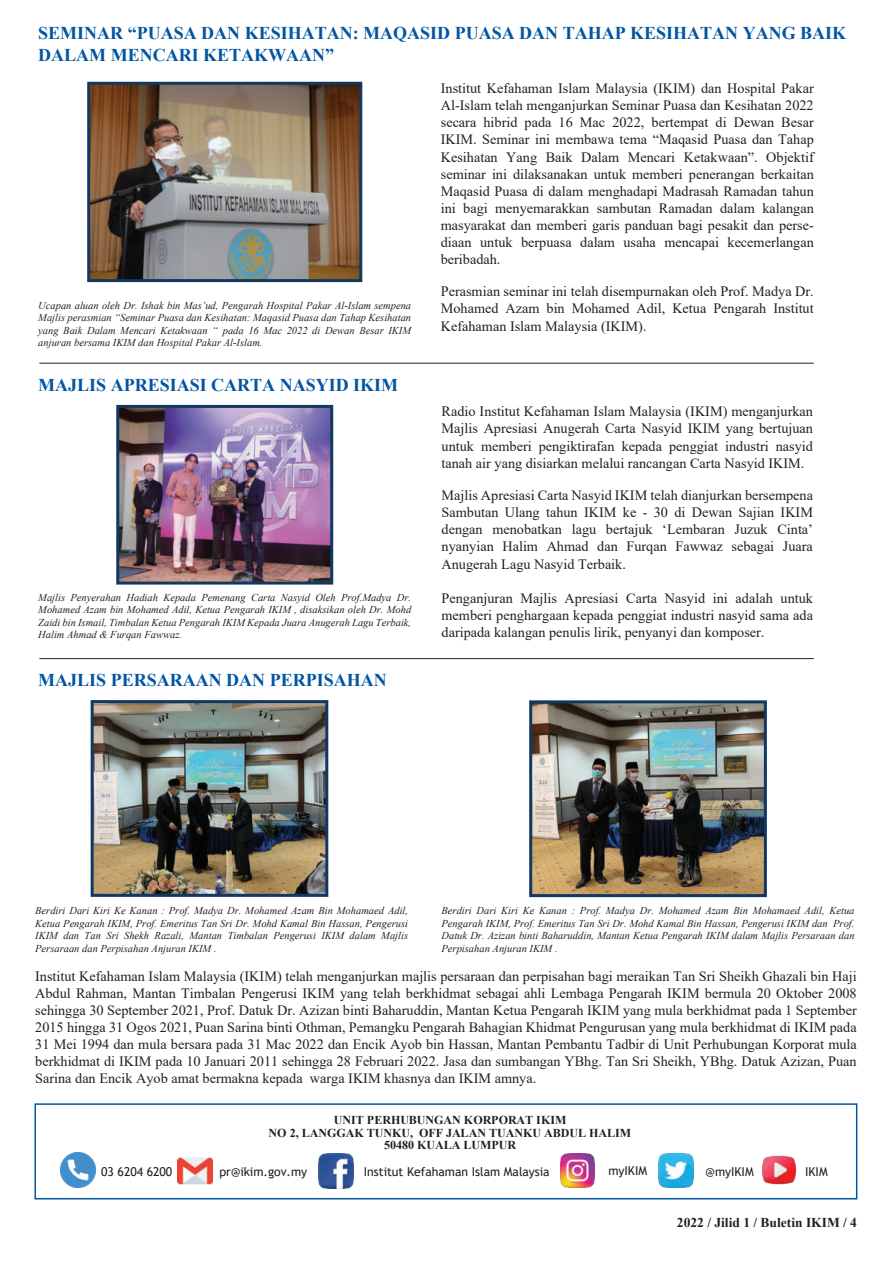
<style>
.page{position:relative;width:893px;height:1263px;background:#fff}
.page>*{position:absolute;margin:0;border:0;box-sizing:border-box;transform-origin:0 0}
.t1{font:700 18px/21.6px "Times New Roman";color:#0155a2}
.t2{font:14.25px/17.1px "Times New Roman";color:#231f20;text-align:justify}
.t3{font:700 13.5px "Times New Roman";color:#231f20}
.t4{font:12.3px "Trebuchet MS";color:#231f20}
.t5{font:700 12px/12.5px "Times New Roman";letter-spacing:-.005em;color:#231f20;text-align:center}
.t6{font:italic 10.5px/12.6px "Times New Roman";color:#231f20;text-align:justify}
</style>
<div class="page">
<div style="left:34px;top:1103px;width:823px;height:96px;border:2px solid #0155a2"></div>
<img style="left:61px;top:1152px;width:35px;height:35px">
<img style="left:319px;top:1154px;width:34px;height:34px">
<img style="left:560px;top:1153px;width:35px;height:34px">
<img style="left:658px;top:1153px;width:35px;height:35px">
<img style="left:762px;top:1155px;width:34px;height:30px">
<img style="left:178px;top:1157px;width:35px;height:28px">
<hr style="left:39px;top:363px;width:775px;height:1px;background:#231f20">
<img style="left:91px;top:86px;width:267px;height:192px">
<div style="left:87px;top:82px;width:275px;height:200px;border:3px solid #123862"></div>
<img style="left:120px;top:409px;width:209px;height:172px">
<div style="left:116px;top:405px;width:217px;height:180px;border:3px solid #123862"></div>
<hr style="left:39px;top:658px;width:775px;height:1px;background:#231f20">
<img style="left:95px;top:704px;width:229px;height:189px">
<div style="left:91px;top:700px;width:237px;height:197px;border:3px solid #123862"></div>
<img style="left:533px;top:704px;width:230px;height:189px">
<div style="left:529px;top:700px;width:238px;height:197px;border:3px solid #123862"></div>
<p class="t1" style="left:38px;top:24px;width:809px">SEMINAR “PUASA DAN KESIHATAN: MAQASID PUASA DAN TAHAP KESIHATAN YANG BAIK<br>DALAM MENCARI KETAKWAAN”</p>
<p class="t6" style="left:38px;top:300px;width:374px">Ucapan aluan oleh Dr. Ishak bin Mas’ud, Pengarah Hospital Pakar Al-Islam sempena Majlis perasmian “Seminar Puasa dan Kesihatan: Maqasid Puasa dan Tahap Kesihatan yang Baik Dalam Mencari Ketakwaan “ pada 16 Mac 2022 di Dewan Besar IKIM anjuran bersama IKIM dan Hospital Pakar Al-Islam.</p>
<p class="t1" style="left:38px;top:375px;width:361px">MAJLIS APRESIASI CARTA NASYID IKIM</p>
<p class="t6" style="left:38px;top:592px;width:374px">Majlis Penyerahan Hadiah Kepada Pemenang Carta Nasyid Oleh Prof.Madya Dr.<br>Mohamed Azam bin Mohamed Adil, Ketua Pengarah IKIM , disaksikan oleh Dr. Mohd Zaidi bin Ismail, Timbalan Ketua Pengarah IKIM Kepada Juara Anugerah Lagu Terbaik, Halim Ahmad &amp; Furqan Fawwaz.</p>
<p class="t1" style="left:38px;top:671px;width:350px">MAJLIS PERSARAAN DAN PERPISAHAN</p>
<p class="t2" style="left:441px;top:81px;width:374px">Institut Kefahaman Islam Malaysia (IKIM) dan Hospital Pakar Al-Islam telah menganjurkan Seminar Puasa dan Kesihatan 2022 secara hibrid pada 16 Mac 2022, bertempat di Dewan Besar IKIM. Seminar ini membawa tema “Maqasid Puasa dan Tahap Kesihatan Yang Baik Dalam Mencari Ketakwaan”. Objektif seminar ini dilaksanakan untuk memberi penerangan berkaitan Maqasid Puasa di dalam menghadapi Madrasah Ramadan tahun ini bagi menyemarakkan sambutan Ramadan dalam kalangan masyarakat dan memberi garis panduan bagi pesakit dan perse&shy;diaan untuk berpuasa dalam usaha mencapai kecemerlangan beribadah.</p>
<p class="t2" style="left:441px;top:284px;width:374px">Perasmian seminar ini telah disempurnakan oleh Prof. Madya Dr.<br>Mohamed Azam bin Mohamed Adil, Ketua Pengarah Institut Kefahaman Islam Malaysia (IKIM).</p>
<p class="t2" style="left:442px;top:404px;width:373px">Radio Institut Kefahaman Islam Malaysia (IKIM) menganjurkan Majlis Apresiasi Anugerah Carta Nasyid IKIM yang bertujuan untuk memberi pengiktirafan kepada penggiat industri nasyid tanah air yang disiarkan melalui rancangan Carta Nasyid IKIM.</p>
<p class="t2" style="left:442px;top:488px;width:373px">Majlis Apresiasi Carta Nasyid IKIM telah dianjurkan bersempena Sambutan Ulang tahun IKIM ke - 30 di Dewan Sajian IKIM dengan menobatkan lagu bertajuk ‘Lembaran Juzuk Cinta’ nyanyian Halim Ahmad dan Furqan Fawwaz sebagai Juara Anugerah Lagu Nasyid Terbaik.</p>
<p class="t2" style="left:442px;top:591px;width:373px">Penganjuran Majlis Apresiasi Carta Nasyid ini adalah untuk memberi penghargaan kepada penggiat industri nasyid sama ada daripada kalangan penulis lirik, penyanyi dan komposer.</p>
<p class="t6" style="left:35px;top:905px;width:374px">Berdiri Dari Kiri Ke Kanan : Prof. Madya Dr. Mohamed Azam Bin Mohamaed Adil, Ketua Pengarah IKIM, Prof. Emeritus Tan Sri Dr. Mohd Kamal Bin Hassan, Pengerusi IKIM dan Tan Sri Shekh Razali, Mantan Timbalan Pengerusi IKIM dalam Majlis Persaraan dan Perpisahan Anjuran IKIM .</p>
<p class="t2" style="left:35px;top:969px;width:823px">Institut Kefahaman Islam Malaysia (IKIM) telah menganjurkan majlis persaraan dan perpisahan bagi meraikan Tan Sri Sheikh Ghazali bin Haji Abdul Rahman, Mantan Timbalan Pengerusi IKIM yang telah berkhidmat sebagai ahli Lembaga Pengarah IKIM bermula 20 Oktober 2008 sehingga 30 September 2021, Prof. Datuk Dr. Azizan binti Baharuddin, Mantan Ketua Pengarah IKIM yang mula berkhidmat pada 1 September 2015 hingga 31 Ogos 2021, Puan Sarina binti Othman, Pemangku Pengarah Bahagian Khidmat Pengurusan yang mula berkhidmat di IKIM pada 31 Mei 1994 dan mula bersara pada 31 Mac 2022 dan Encik Ayob bin Hassan, Mantan Pembantu Tadbir di Unit Perhubungan Korporat mula berkhidmat di IKIM pada 10 Januari 2011 sehingga 28 Februari 2022. Jasa dan sumbangan YBhg. Tan Sri Sheikh, YBhg. Datuk Azizan, Puan Sarina dan Encik Ayob amat bermakna kepada warga IKIM khasnya dan IKIM amnya.</p>
<p class="t6" style="left:442px;top:905px;width:414px">Berdiri Dari Kiri Ke Kanan : Prof. Madya Dr. Mohamed Azam Bin Mohamaed Adil, Ketua Pengarah IKIM, Prof. Emeritus Tan Sri Dr. Mohd Kamal Bin Hassan, Pengerusi IKIM dan Prof.<br>Datuk Dr. Azizan binti Baharuddin, Mantan Ketua Pengarah IKIM dalam Majlis Persaraan dan Perpisahan Anjuran IKIM .</p>
<p class="t5" style="left:269px;top:1115px;width:364px">UNIT PERHUBUNGAN KORPORAT IKIM<br>NO 2, LANGGAK TUNKU, OFF JALAN TUANKU ABDUL HALIM<br>50480 KUALA LUMPUR</p>
<p class="t4" style="left:101px;top:1167px;width:73px">03 6204 6200</p>
<p class="t4" style="left:219px;top:1167px;width:89px">pr@ikim.gov.my</p>
<p class="t4" style="left:364px;top:1167px;width:187px">Institut Kefahaman Islam Malaysia</p>
<p class="t4" style="left:608px;top:1166px;width:40px">myIKIM</p>
<p class="t4" style="left:706px;top:1167px;width:50px">@myIKIM</p>
<p class="t4" style="left:805px;top:1167px;width:24px">IKIM</p>
<p class="t3" style="left:677px;top:1218px;width:182px">2022 / Jilid 1 / Buletin IKIM / 4</p>
</div>
